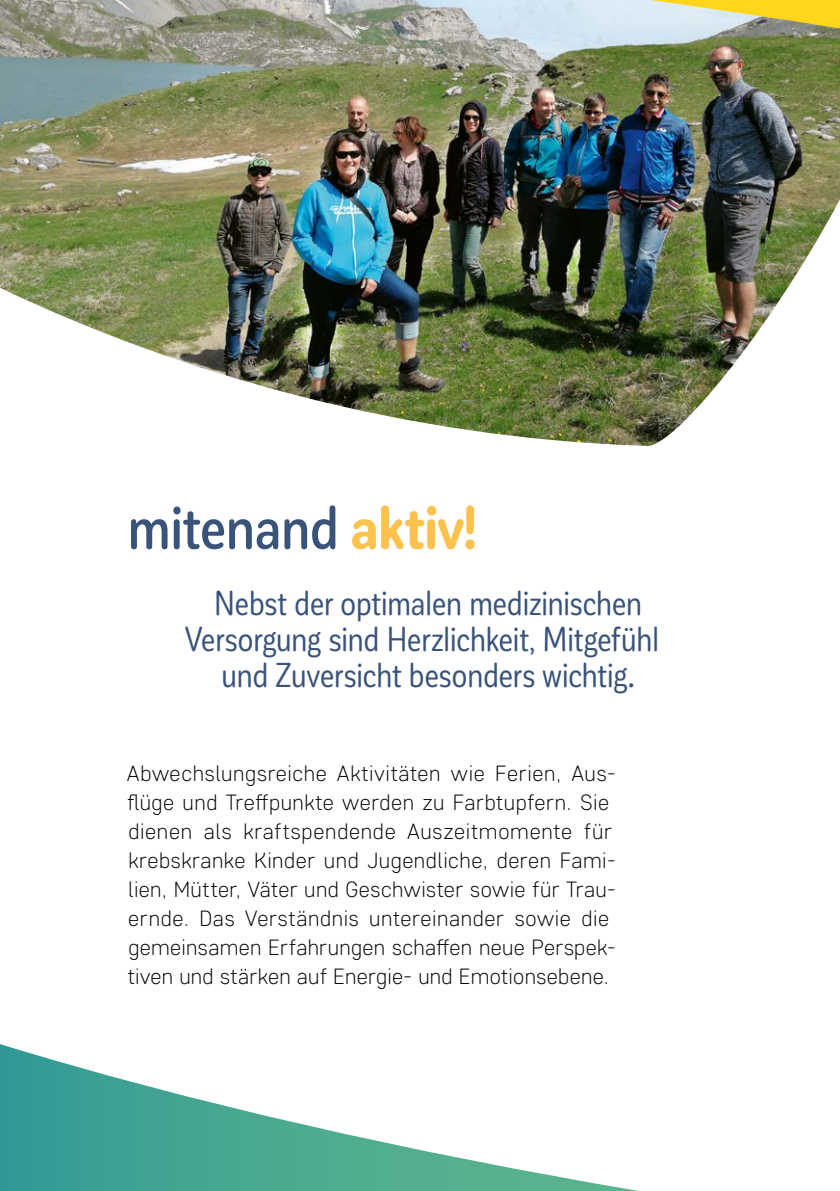
<style>
.page{position:relative;width:840px;height:1191px;background:#fff}
.page>*{position:absolute;margin:0;border:0;box-sizing:border-box;transform-origin:0 0}
.t1{font:500 condensed 60px "Corp Sans Rd";color:#3a537a}
.t2{font:condensed 34px/36px "Corp Sans Rd";color:#3a537a;text-align:center}
.t3{font:300 22px/29px "Core Sans DS25";letter-spacing:.02em;color:#000}
.s1{font-weight:700;color:#fbc24d}
</style>
<div class="page">
<svg style="left:0;top:1044px;width:638px;height:147px"></svg>
<img style="left:0;top:0;width:839px;height:446px">
<svg style="left:650px;top:0;width:189px;height:29px;background:#e1d37d"></svg>
<h1 class="t1" style="left:128px;top:490px;width:350px">mitenand <span class="s1">aktiv!</span></h1>
<h2 class="t2" style="left:185px;top:583px;width:475px">Nebst der optimalen medizinischen<br>Versorgung sind Herzlichkeit, Mitgefühl und Zuversicht besonders wichtig.</h2>
<p class="t3" style="left:127px;top:758px;width:490px">Abwechslungsreiche Aktivitäten wie Ferien, Aus&shy;flüge und Treffpunkte werden zu Farbtupfern. Sie dienen als kraftspendende Auszeitmomente für krebskranke Kinder und Jugendliche, deren Fami&shy;lien, Mütter, Väter und Geschwister sowie für Trau&shy;ernde. Das Verständnis untereinander sowie die gemeinsamen Erfahrungen schaffen neue Perspek&shy;tiven und stärken auf Energie- und Emotionsebene.</p>
</div>
